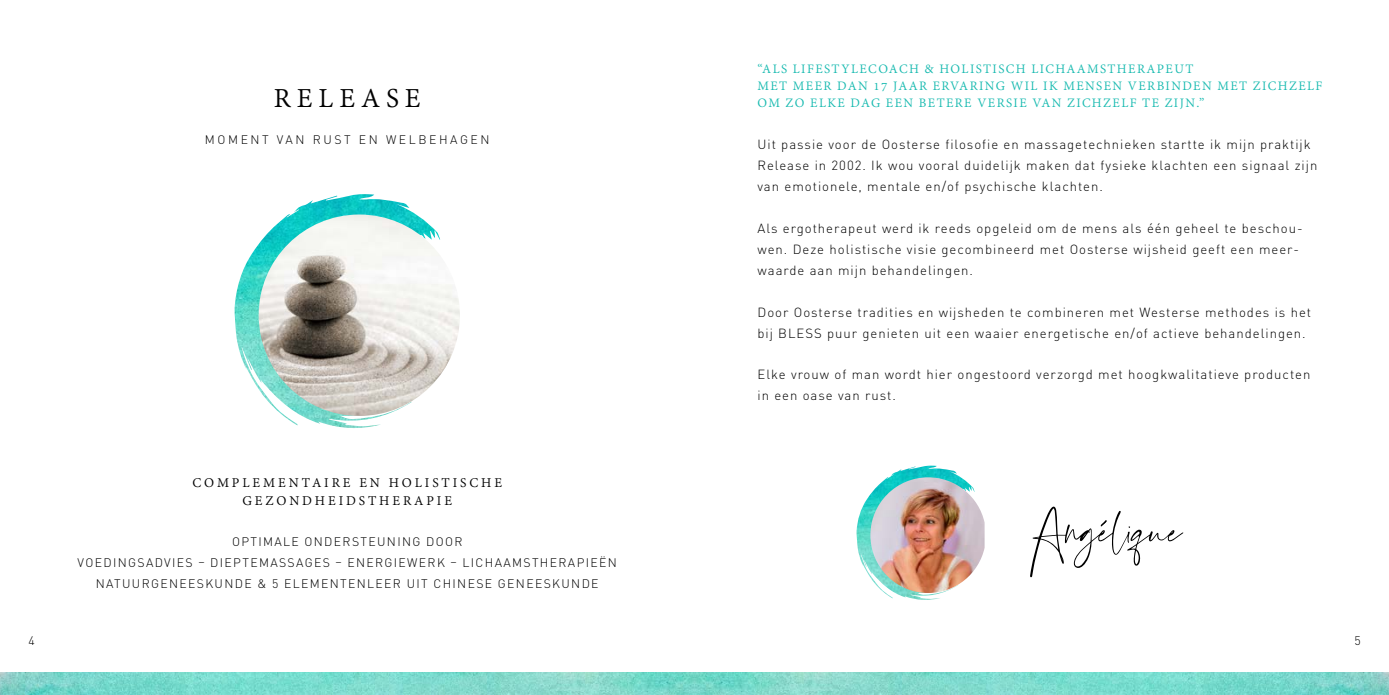
<style>
.page{position:relative;width:1389px;height:695px;background:#fff}
.page>*{position:absolute;margin:0;border:0;box-sizing:border-box;transform-origin:0 0}
.t1{font:29.75px "Adobe Devanagari";color:#000}
.t2{font:14.53px/17.5px "Adobe Devanagari";letter-spacing:.2em;color:#000;text-align:center}
.t3{font:14px/16.8px "Adobe Devanagari";letter-spacing:.1em;color:#18bab0}
.t4{font:300 13.12px/21px "DIN Pro";letter-spacing:.075em;color:#000}
.t5{font:300 12.25px/21px "DIN Pro";letter-spacing:.11em;color:#000;text-align:center}
.t6{font:300 12.25px "DIN Pro";letter-spacing:.21em;color:#000}
</style>
<div class="page">
<img style="left:0;top:672px;width:1389px;height:22px">
<img style="left:234px;top:195px;width:191px;height:233px">
<img style="left:259px;top:214px;width:201px;height:202px;border-radius:101px">
<img style="left:856px;top:466px;width:104px;height:134px">
<img style="left:870px;top:477px;width:115px;height:116px">
<svg style="left:1030px;top:506px;width:153px;height:71px"></svg>
<h1 class="t1" style="left:274px;top:81px;width:22px">RELEASE</h1>
<p class="t6" style="left:205px;top:131px;width:286px">M oment van R ust en Welb ehagen</p>
<p class="t2" style="left:192px;top:475px;width:311px">COMPLEMENTAIRE EN HOLISTISCHE<br>GEZONDHEIDSTHERAPIE</p>
<p class="t5" style="left:78px;top:531px;width:541px">optimale ondersteuning door<br>voedingsadvies – dieptemassages – energiewerk – lichaamstherapieën natuurgeneeskunde &amp; 5 elementenleer uit Chinese geneeskunde</p>
<p class="t3" style="left:757px;top:62px;width:566px">“ALS LIFESTYLECOACH &amp; HOLISTISCH LICHAAMSTHERAPEUT<br>MET MEER DAN 17 JAAR ERVARING WIL IK MENSEN VERBINDEN MET ZICHZELF<br>OM ZO ELKE DAG EEN BETERE VERSIE VAN ZICHZELF TE ZIJN.”</p>
<p class="t4" style="left:757px;top:133px;width:561px">U it passie voor de Oosterse filosofie en massagetechnieken startte ik mijn praktijk<br>Release in 2002. I k wou vooral duidelijk maken dat fysieke klachten een signaal zijn van emotionele, mentale en/of psychische klachten.</p>
<p class="t4" style="left:757px;top:217px;width:547px">Als ergotherapeut werd ik reeds opgeleid om de mens als één geheel te beschou&shy;wen. Deze holistische visie gecombineerd met Oosterse wijsheid geeft een meer&shy;waarde aan mijn behandelingen.</p>
<p class="t4" style="left:757px;top:301px;width:555px">Door Oosterse tradities en wijsheden te combineren met Westerse methodes is het bij BLESS</p>
<p class="t4" style="left:827px;top:321px;width:480px">puur genieten uit een waaier energetische en/of actieve behandelingen.</p>
<p class="t4" style="left:757px;top:363px;width:554px">Elke vrouw of man wordt hier ongestoord verzorgd met hoogkwalitatieve producten in een oase van rust.</p>
<p class="t5" style="left:28px;top:629px;width:8px">4</p>
<p class="t5" style="left:1354px;top:629px;width:8px">5</p>
</div>
